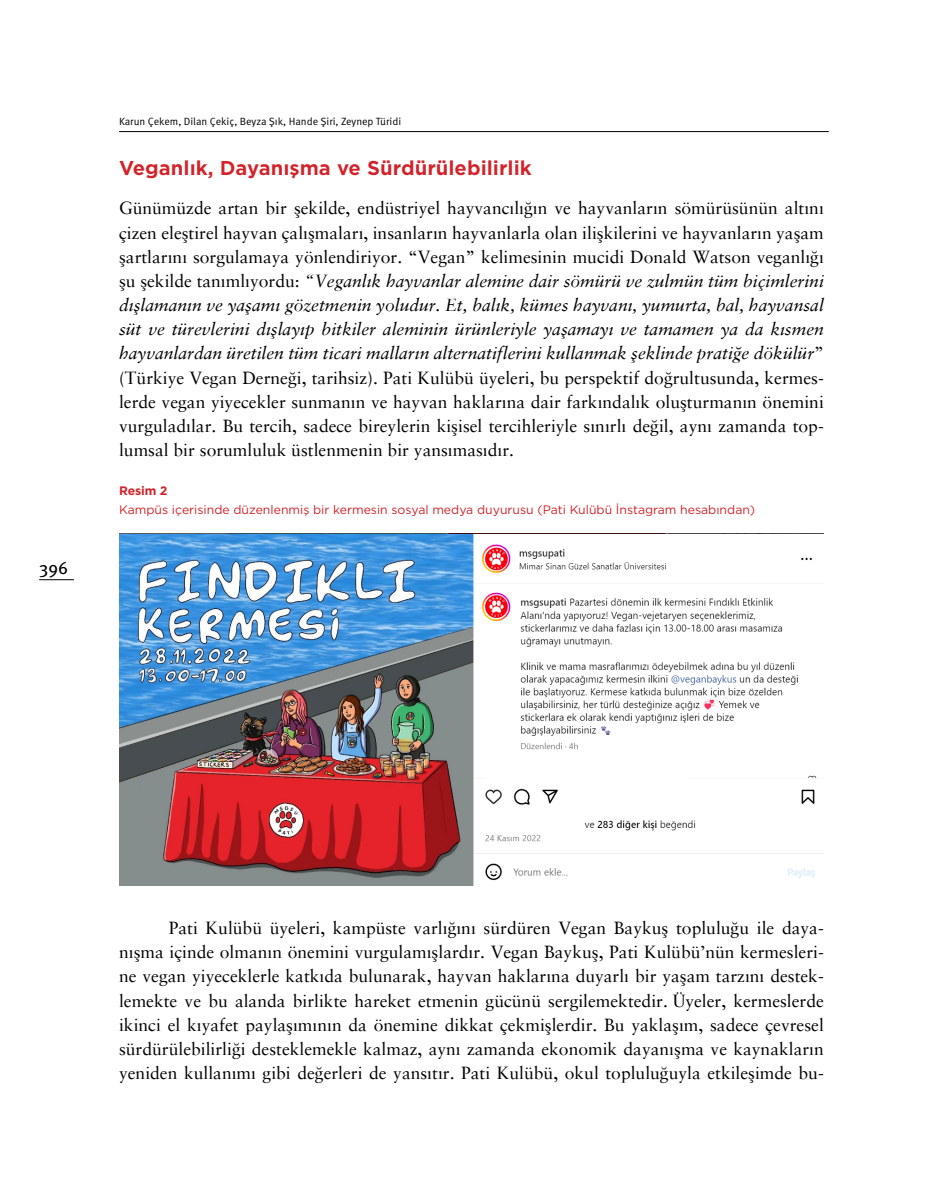
<style>
.page{position:relative;width:943px;height:1191px;background:#fff}
.page>*{position:absolute;margin:0;border:0;box-sizing:border-box;transform-origin:0 0}
.t1{font:700 19.25px "Gotham S Sm";color:#d2232a}
.t2{font:17.5px/24.2px "Sabon TR";color:#000;text-align:justify}
.t3{font:17.5px "Meta Pro";color:#000}
.t4{font:12.25px "Gotham";color:#d2232a}
.t5{font:700 12.25px "Gotham";letter-spacing:-.01em;color:#d2232a}
.t6{font:10.5px "Meta Pro";color:#000}
.s1{font-style:italic}
</style>
<div class="page">
<hr style="left:119px;top:131px;width:709px;height:1px;background:#000">
<hr style="left:39px;top:579px;width:35px;height:1px;background:#000">
<img style="left:119px;top:533px;width:704px;height:352px">
<p class="t3" style="left:39px;top:557px;width:30px">396</p>
<p class="t6" style="left:119px;top:115px;width:283px">Karun Çekem, Dilan Çekiç, Beyza Şık, Hande Şiri, Zeynep Türidi</p>
<p class="t1" style="left:119px;top:155px;width:414px">Veganlık, Dayanışma ve Sürdürülebilirlik</p>
<p class="t2" style="left:119px;top:196px;width:706px">Günümüzde artan bir şekilde, endüstriyel hayvancılığın ve hayvanların sömürüsünün altını çizen eleştirel hayvan çalışmaları, insanların hayvanlarla olan ilişkilerini ve hayvanların yaşam şartlarını sorgulamaya yönlendiriyor. “Vegan” kelimesinin mucidi Donald Watson veganlığı şu şekilde tanımlıyordu: <span class="s1">“Veganlık hayvanlar alemine dair sömürü ve zulmün tüm biçimlerini dışlamanın ve yaşamı gözetmenin yoludur. Et, balık, kümes hayvanı, yumurta, bal, hayvansal süt ve türevlerini dışlayıp bitkiler aleminin ürünleriyle yaşamayı ve tamamen ya da kısmen hayvanlardan üretilen tüm ticari malların alternatiflerini kullanmak şeklinde pratiğe dökülür</span>” (Türkiye Vegan Derneği, tarihsiz). Pati Kulübü üyeleri, bu perspektif doğrultusunda, kermes&shy;lerde vegan yiyecekler sunmanın ve hayvan haklarına dair farkındalık oluşturmanın önemini vurguladılar. Bu tercih, sadece bireylerin kişisel tercihleriyle sınırlı değil, aynı zamanda top&shy;lumsal bir sorumluluk üstlenmenin bir yansımasıdır.</p>
<p class="t5" style="left:119px;top:482px;width:50px">Resim 2</p>
<p class="t4" style="left:119px;top:502px;width:637px">Kampüs içerisinde düzenlenmiş bir kermesin sosyal medya duyurusu (Pati Kulübü İnstagram hesabından)</p>
<p class="t2" style="left:119px;top:915px;width:706px;text-indent:50px">Pati Kulübü üyeleri, kampüste varlığını sürdüren Vegan Baykuş topluluğu ile daya&shy;nışma içinde olmanın önemini vurgulamışlardır. Vegan Baykuş, Pati Kulübü’nün kermesleri&shy;ne vegan yiyeceklerle katkıda bulunarak, hayvan haklarına duyarlı bir yaşam tarzını destek&shy;lemekte ve bu alanda birlikte hareket etmenin gücünü sergilemektedir. Üyeler, kermeslerde ikinci el kıyafet paylaşımının da önemine dikkat çekmişlerdir. Bu yaklaşım, sadece çevresel sürdürülebilirliği desteklemekle kalmaz, aynı zamanda ekonomik dayanışma ve kaynakların yeniden kullanımı gibi değerleri de yansıtır. Pati Kulübü, okul topluluğuyla etkileşimde bu-</p>
</div>
